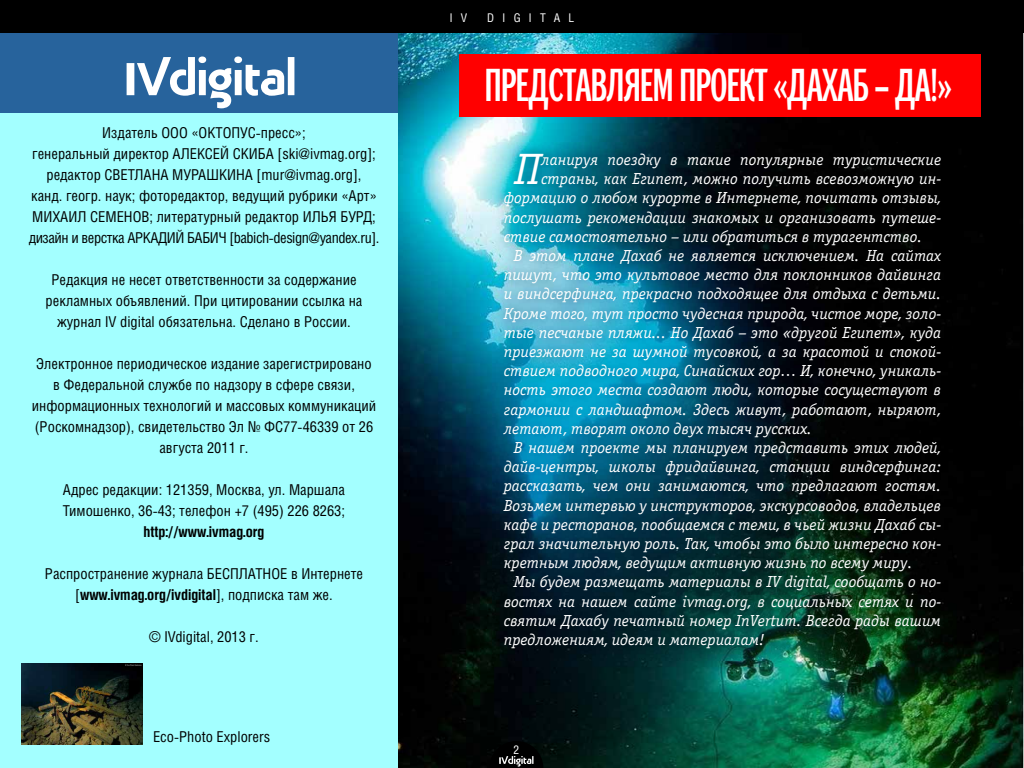
<style>
.page{position:relative;width:1024px;height:768px;background:#fff}
.page>*{position:absolute;margin:0;border:0;box-sizing:border-box;transform-origin:0 0}
.t1{font:46px "DG Pro 13";letter-spacing:-.01em;color:#fff}
.t2{font:italic 44px "Officina Serif C";color:#fff}
.t3{font:italic 16px "Officina Serif C";color:#fff}
.t4{font:15px/21px "Helios Cond";color:#000;text-align:center}
.t5{font:700 15px "Helios Cond";color:#000}
.t6{font:12px "Helios Cond";letter-spacing:.7em;color:#fff}
.s1{font-weight:700}
</style>
<div class="page">
<img style="left:398px;top:33px;width:626px;height:735px">
<div style="left:459px;top:54px;width:522px;height:63px;background:#f00"></div>
<div style="left:0;top:0;width:398px;height:768px;background:#a3ffff"></div>
<div style="left:0;top:0;width:1024px;height:33px;background:#000"></div>
<svg style="left:489px;top:741px;width:54px;height:27px"></svg>
<div style="left:0;top:33px;width:398px;height:79px;background:#27639c"></div>
<svg style="left:127px;top:56px;width:167px;height:52px"></svg>
<img style="left:493px;top:142px;width:460px;height:518px">
<img style="left:21px;top:663px;width:121px;height:81px">
<p class="t4" style="left:29px;top:122px;width:352px">издатель ооо «оКТоПуС-пресс»;<br>генеральный директор аЛеКСеЙ СКиБа [ski@ivmag.org]; редактор СвеТЛана МурашКина [mur@ivmag.org],<br>канд. геогр. наук; фоторедактор, ведущий рубрики «арт» МиХаиЛ СеМенов; литературный редактор иЛЬЯ Бурд; дизайн и верстка арКадиЙ БаБиЧ [babich-design@yandex.ru].</p>
<p class="t4" style="left:46px;top:269px;width:318px">редакция не несет ответственности за содержание рекламных объявлений. При цитировании ссылка на журнал IV digital обязательна. Сделано в россии.</p>
<p class="t4" style="left:32px;top:353px;width:346px">Электронное периодическое издание зарегистрировано в Федеральной службе по надзору в сфере связи, информационных технологий и массовых коммуникаций (роскомнадзор), свидетельство Эл № ФС77-46339 от 26 августа 2011 г.</p>
<p class="t4" style="left:63px;top:479px;width:284px;text-align:left">адрес редакции: 121359, Москва, ул. Маршала<br>Тимошенко, 36-43; телефон +7 (495) 226 8263;</p>
<p class="t5" style="left:144px;top:523px;width:122px">http://www.ivmag.org</p>
<p class="t4" style="left:45px;top:563px;width:320px">распространение журнала БеСПЛаТное в интернете [<span class="s1">www.ivmag.org/ivdigital</span>], подписка там же.</p>
<p class="t4" style="left:149px;top:626px;width:111px">© IVdigital, 2013 г.</p>
<p class="t4" style="left:153px;top:726px;width:119px">Eco-Photo Explorers</p>
<p class="t6" style="left:450px;top:11px;width:19px">I V</p>
<p class="t6" style="left:487px;top:11px;width:89px">DIGITAL</p>
<h1 class="t1" style="left:485px;top:60px;width:469px">ПРЕДСТАВЛЯЕМ ПРОЕКТ «ДАхАБ – ДА!»</h1>
<p class="t3" style="left:541px;top:151px;width:401px">ланируя поездку в такие популярные туристические</p>
<p class="t3" style="left:541px;top:170px;width:401px">страны, как Египет, можно получить всевозможную ин-</p>
<p class="t3" style="left:504px;top:189px;width:439px">формацию о любом курорте в Интернете, почитать отзывы,</p>
<p class="t3" style="left:504px;top:209px;width:439px">послушать рекомендации знакомых и организовать путеше-</p>
<p class="t3" style="left:504px;top:228px;width:420px">ствие самостоятельно – или обратиться в турагентство.</p>
<p class="t3" style="left:514px;top:247px;width:429px">В этом плане Дахаб не является исключением. На сайтах</p>
<p class="t3" style="left:504px;top:266px;width:439px">пишут, что это культовое место для поклонников дайвинга</p>
<p class="t3" style="left:504px;top:285px;width:439px">и виндсерфинга, прекрасно подходящее для отдыха с детьми.</p>
<p class="t3" style="left:504px;top:305px;width:439px">Кроме того, тут просто чудесная природа, чистое море, золо-</p>
<p class="t3" style="left:504px;top:324px;width:439px">тые песчаные пляжи... Но Дахаб – это «другой Египет», куда</p>
<p class="t3" style="left:504px;top:343px;width:439px">приезжают не за шумной тусовкой, а за красотой и спокой-</p>
<p class="t3" style="left:504px;top:362px;width:439px">ствием подводного мира, Синайских гор… И, конечно, уникаль-</p>
<p class="t3" style="left:504px;top:381px;width:439px">ность этого места создают люди, которые сосуществуют в</p>
<p class="t3" style="left:504px;top:401px;width:439px">гармонии с ландшафтом. Здесь живут, работают, ныряют,</p>
<p class="t3" style="left:504px;top:420px;width:310px">летают, творят около двух тысяч русских.</p>
<p class="t3" style="left:514px;top:439px;width:429px">В нашем проекте мы планируем представить этих людей,</p>
<p class="t3" style="left:504px;top:458px;width:439px">дайв-центры, школы фридайвинга, станции виндсерфинга:</p>
<p class="t3" style="left:504px;top:477px;width:439px">рассказать, чем они занимаются, что предлагают гостям.</p>
<p class="t3" style="left:504px;top:497px;width:439px">Возьмем интервью у инструкторов, экскурсоводов, владельцев</p>
<p class="t3" style="left:504px;top:516px;width:439px">кафе и ресторанов, пообщаемся с теми, в чьей жизни Дахаб сы-</p>
<p class="t3" style="left:504px;top:535px;width:439px">грал значительную роль. Так, чтобы это было интересно кон-</p>
<p class="t3" style="left:504px;top:554px;width:410px">кретным людям, ведущим активную жизнь по всему миру.</p>
<p class="t3" style="left:514px;top:573px;width:429px">Мы будем размещать материалы в IV digital, сообщать о но-</p>
<p class="t3" style="left:504px;top:593px;width:439px">востях на нашем сайте ivmag.org, в социальных сетях и по-</p>
<p class="t3" style="left:504px;top:612px;width:439px">святим Дахабу печатный номер InVertum. Всегда рады вашим</p>
<p class="t3" style="left:504px;top:631px;width:262px">предложениям, идеям и материалам!</p>
<h2 class="t2" style="left:515px;top:145px;width:28px">П</h2>
<p class="t6" style="left:513px;top:742px;width:7px">2</p>
</div>
